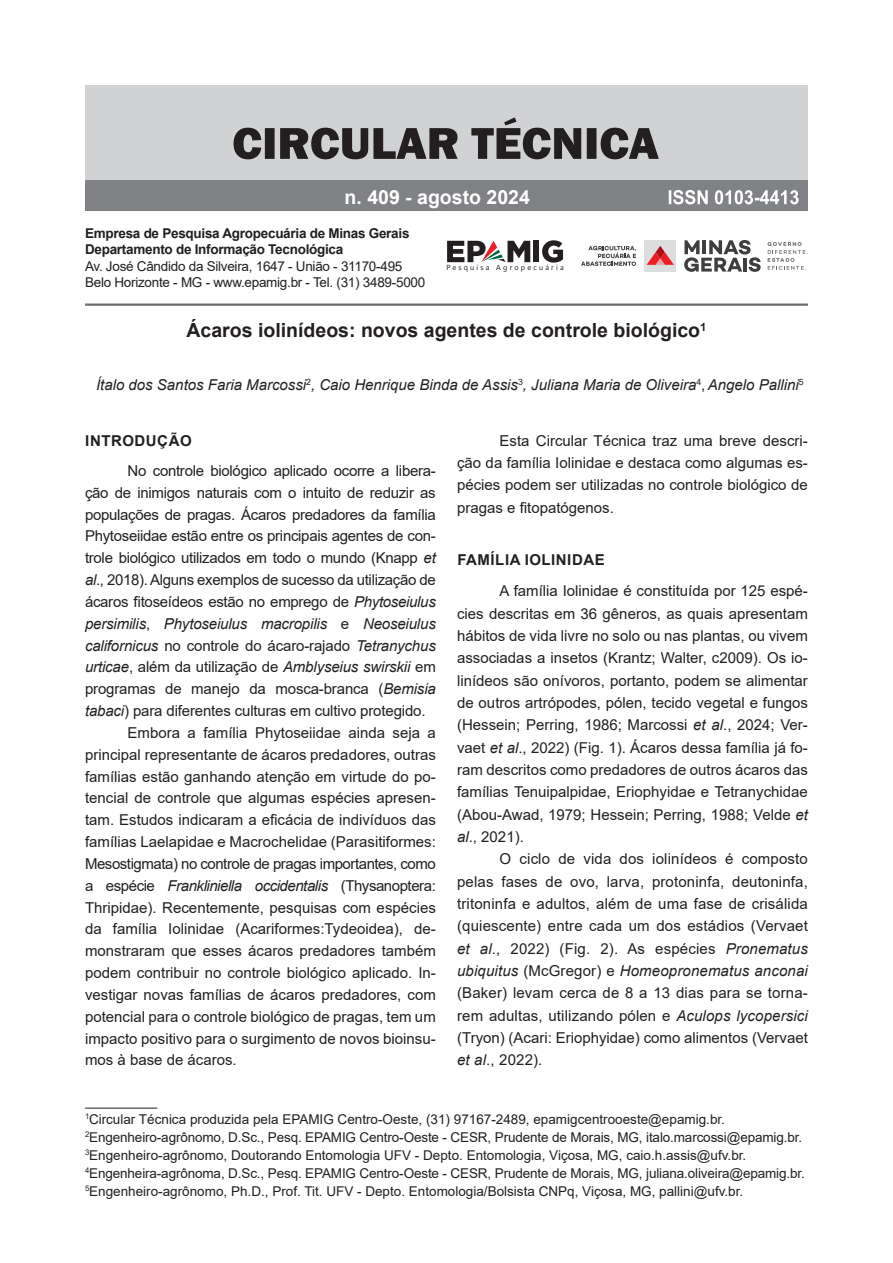
<style>
.page{position:relative;width:893px;height:1263px;background:#fff}
.page>*{position:absolute;margin:0;border:0;box-sizing:border-box;transform-origin:0 0}
.CT_-_Titulo_principal{font:700 19.5px "Arial";color:#231f20}
.CT_-_tx_figura{font:700 19.5px "Arial";color:#fff}
.CT_-_texto{font:15px/21.9px "Arial";color:#231f20;text-align:justify}
.CT_-_texto-2{font:15px/21.9px "Arial";letter-spacing:-.03em;color:#231f20}
.CT_-_autores{font:italic 15px "Arial";color:#231f20}
.CT_-_1_titulos{font:700 15px "Arial";letter-spacing:.035em;color:#231f20}
.CT_-_nota_rodapé{font:13.5px "Arial";color:#231f20}
.CT_-_tx_figura-2{font:13.5px "Arial";letter-spacing:-.02em;color:#231f20}
.CT_-_tx_figura-3{font:700 13.5px "Arial";letter-spacing:-.02em;color:#231f20}
.t1{font:7.35px "Segoe UI";letter-spacing:.295em;color:#231f20}
.s1{font-style:normal}
.s2{font-style:italic}
</style>
<div class="page">
<hr style="left:85px;top:1108px;width:72px;height:1px;background:#231f20">
<div style="left:85px;top:166px;width:723px;height:45px;background:#808285"></div>
<div style="left:85px;top:85px;width:723px;height:95px;background:#d1d2d4"></div>
<svg style="left:669px;top:190px;width:130px;height:14px"></svg>
<svg style="left:234px;top:117px;width:425px;height:42px"></svg>
<hr style="left:85px;top:303px;width:723px;height:3px;background:#6c6d70">
<div style="left:533px;top:241px;width:6px;height:21px;background:#231f20"></div>
<svg style="left:542px;top:240px;width:21px;height:23px"></svg>
<svg style="left:447px;top:241px;width:83px;height:21px"></svg>
<div style="left:645px;top:240px;width:31px;height:32px;background:#dcdddf"></div>
<svg style="left:647px;top:246px;width:27px;height:19px"></svg>
<svg style="left:684px;top:240px;width:77px;height:32px"></svg>
<svg style="left:767px;top:242px;width:41px;height:28px"></svg>
<svg style="left:581px;top:246px;width:55px;height:20px"></svg>
<p class="CT_-_tx_figura" style="left:345px;top:184px;width:187px">n. 409 - agosto 2024</p>
<p class="CT_-_tx_figura-3" style="left:85px;top:224px;width:326px">Empresa de Pesquisa Agropecuária de Minas Gerais</p>
<p class="CT_-_tx_figura-3" style="left:85px;top:240px;width:260px">Departamento de Informação Tecnológica</p>
<p class="CT_-_tx_figura-2" style="left:85px;top:256px;width:319px">Av. José Cândido da Silveira, 1647 - União - 31170-495</p>
<p class="CT_-_tx_figura-2" style="left:85px;top:273px;width:342px">Belo Horizonte - MG - www.epamig.br - Tel. (31) 3489-5000</p>
<p class="t1" style="left:446px;top:261px;width:119px">Pesquisa Agropecuária</p>
<p class="CT_-_Titulo_principal" style="left:187px;top:316px;width:521px">Ácaros iolinídeos: novos agentes de controle biológico<sup>1</sup></p>
<p class="CT_-_autores" style="left:96px;top:375px;width:709px">Ítalo dos Santos Faria Marcossi<sup>2</sup>, Caio Henrique Binda de Assis<sup>3</sup>, Juliana Maria de Oliveira<sup>4</sup><span class="s1">,</span> Angelo Pallini<sup>5</sup></p>
<p class="CT_-_1_titulos" style="left:85px;top:430px;width:108px">INTRODUÇÃO</p>
<p class="CT_-_texto" style="left:85px;top:460px;width:352px;text-indent:43px">No controle biológico aplicado ocorre a libera&shy;ção de inimigos naturais com o intuito de reduzir as populações de pragas. Ácaros predadores da família Phytoseiidae estão entre os principais agentes de con&shy;trole biológico utilizados em todo o mundo (Knapp <span class="s2">et al</span>., 2018). Alguns exemplos de sucesso da utilização de ácaros fitoseídeos estão no emprego de <span class="s2">Phytoseiulus</span></p>
<p class="CT_-_texto" style="left:85px;top:612px;width:352px"><span class="s2">persimilis</span>, <span class="s2">Phytoseiulus macropilis</span> e <span class="s2">Neoseiulus californicus</span> no controle do ácaro-rajado <span class="s2">Tetranychus urticae</span>, além da utilização de <span class="s2">Amblyseius swirskii</span> em programas de manejo da mosca-branca (<span class="s2">Bemisia tabaci</span>) para diferentes culturas em cultivo protegido.</p>
<p class="CT_-_texto" style="left:85px;top:722px;width:352px;text-indent:43px">Embora a família Phytoseiidae ainda seja a principal representante de ácaros predadores, outras famílias estão ganhando atenção em virtude do po&shy;tencial de controle que algumas espécies apresen&shy;tam. Estudos indicaram a eficácia de indivíduos das famílias Laelapidae e Macrochelidae (Parasitiformes:</p>
<p class="CT_-_texto-2" style="left:85px;top:853px;width:352px">Mesostigmata) no controle de pragas importantes, como a espécie <span class="s2">Frankliniella occidentalis</span> (Thysanoptera:</p>
<p class="CT_-_texto" style="left:85px;top:896px;width:352px">Thripidae). Recentemente, pesquisas com espécies da família Iolinidae (Acariformes:Tydeoidea), de&shy;monstraram que esses ácaros predadores também podem contribuir no controle biológico aplicado. In&shy;vestigar novas famílias de ácaros predadores, com potencial para o controle biológico de pragas, tem um impacto positivo para o surgimento de novos bioinsu&shy;mos à base de ácaros.</p>
<p class="CT_-_texto" style="left:457px;top:429px;width:352px;line-height:22.4px;text-indent:43px">Esta Circular Técnica traz uma breve descri&shy;ção da família Iolinidae e destaca como algumas es&shy;pécies podem ser utilizadas no controle biológico de pragas e fitopatógenos.</p>
<p class="CT_-_1_titulos" style="left:457px;top:549px;width:149px">FAMÍLIA IOLINIDAE</p>
<p class="CT_-_texto" style="left:457px;top:580px;width:352px;line-height:22.4px;text-indent:43px">A família Iolinidae é constituída por 125 espé&shy;cies descritas em 36 gêneros, as quais apresentam hábitos de vida livre no solo ou nas plantas, ou vivem associadas a insetos (Krantz; Walter, c2009). Os io&shy;linídeos são onívoros, portanto, podem se alimentar de outros artrópodes, pólen, tecido vegetal e fungos (Hessein; Perring, 1986; Marcossi <span class="s2">et al</span>., 2024; Ver&shy;vaet <span class="s2">et al</span>., 2022) (Fig. 1). Ácaros dessa família já fo&shy;ram descritos como predadores de outros ácaros das famílias Tenuipalpidae, Eriophyidae e Tetranychidae (Abou-Awad, 1979; Hessein; Perring, 1988; Velde <span class="s2">et al</span>., 2021).</p>
<p class="CT_-_texto" style="left:457px;top:848px;width:352px;line-height:22.4px;text-indent:43px">O ciclo de vida dos iolinídeos é composto pelas fases de ovo, larva, protoninfa, deutoninfa, tritoninfa e adultos, além de uma fase de crisálida (quiescente) entre cada um dos estádios (Vervaet</p>
<p class="CT_-_texto" style="left:457px;top:937px;width:352px;line-height:22.4px"><span class="s2">et al</span>., 2022) (Fig. 2). As espécies <span class="s2">Pronematus ubiquitus</span> (McGregor) e <span class="s2">Homeopronematus anconai </span>(Baker) levam cerca de 8 a 13 dias para se torna&shy;rem adultas, utilizando pólen e <span class="s2">Aculops lycopersici </span>(Tryon) (Acari: Eriophyidae) como alimentos (Vervaet</p>
<p class="CT_-_texto" style="left:457px;top:1049px;width:87px"><span class="s2">et al</span>., 2022).</p>
<p class="CT_-_nota_rodapé" style="left:85px;top:1110px;width:641px"><sup>1</sup>Circular Técnica produzida pela EPAMIG Centro-Oeste, (31) 97167-2489, epamigcentrooeste@epamig.br.</p>
<p class="CT_-_nota_rodapé" style="left:85px;top:1128px;width:719px"><sup>2</sup>Engenheiro-agrônomo, D.Sc., Pesq. EPAMIG Centro-Oeste - CESR, Prudente de Morais, MG, italo.marcossi@epamig.br.</p>
<p class="CT_-_nota_rodapé" style="left:85px;top:1146px;width:663px"><sup>3</sup>Engenheiro-agrônomo, Doutorando Entomologia UFV - Depto. Entomologia, Viçosa, MG, caio.h.assis@ufv.br.</p>
<p class="CT_-_nota_rodapé" style="left:85px;top:1164px;width:721px"><sup>4</sup>Engenheira-agrônoma, D.Sc., Pesq. EPAMIG Centro-Oeste - CESR, Prudente de Morais, MG, juliana.oliveira@epamig.br.</p>
<p class="CT_-_nota_rodapé" style="left:85px;top:1182px;width:660px"><sup>5</sup>Engenheiro-agrônomo, Ph.D., Prof. Tit. UFV - Depto. Entomologia/Bolsista CNPq, Viçosa, MG, pallini@ufv.br.</p>
</div>
